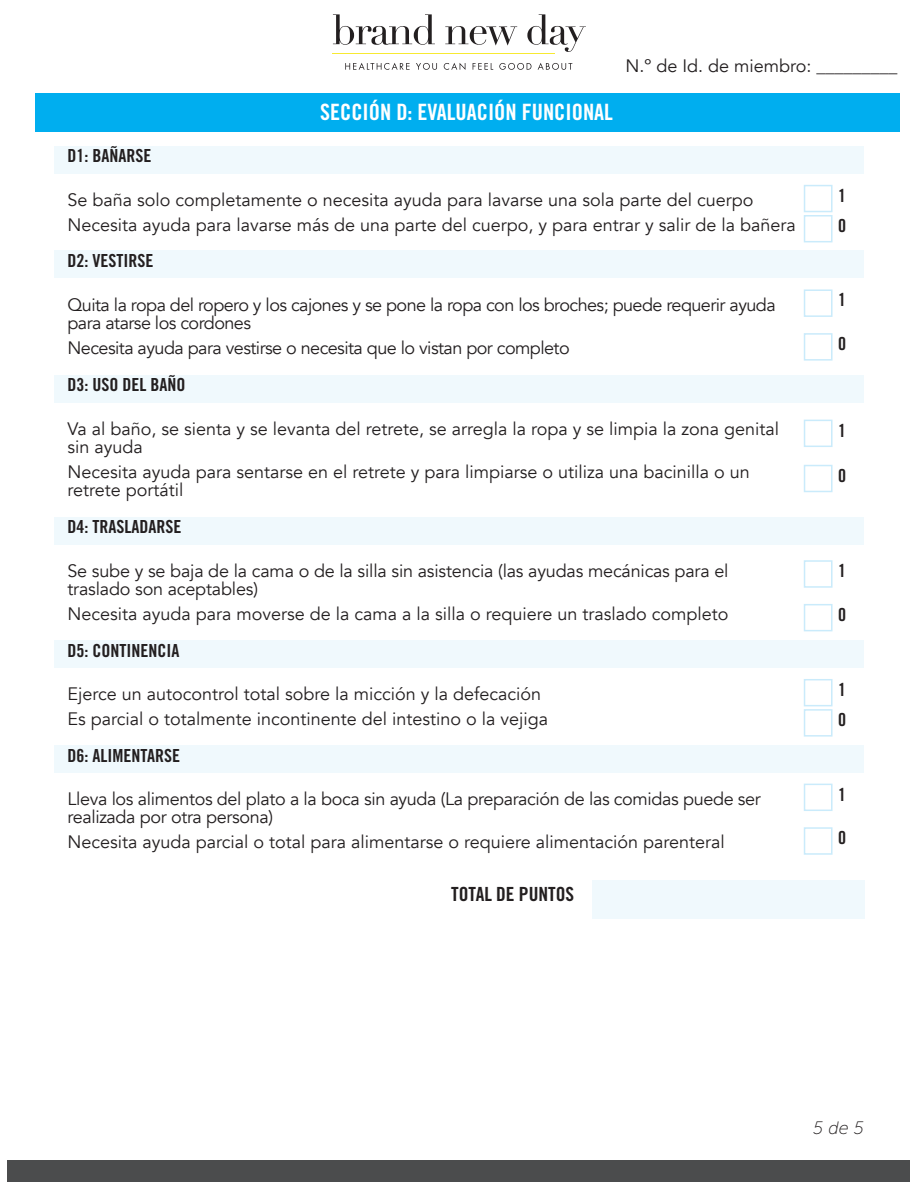
<style>
.page{position:relative;width:918px;height:1188px;background:#fff}
.page>*{position:absolute;margin:0;border:0;box-sizing:border-box;transform-origin:0 0}
.t1{font:22.5px "Trade Gothic LT Std Bd Cn 20";color:#fff}
.t2{font:19.5px "Trade Gothic LT Std Bd Cn 20";color:#231f20}
.Body{font:18px/18px "Avenir";color:#231f20}
.Body-2{font:18px/18px "Avenir";letter-spacing:-.03em;color:#231f20}
.Body-3{font:18px/18px "Avenir";letter-spacing:-.02em;color:#231f20}
.t3{font:18px "Trade Gothic LT Std Bd Cn 20";color:#231f20}
.t4{font:italic 18px "Museo Sans 100";color:#231f20}
</style>
<div class="page">
<div style="left:8px;top:1160px;width:902px;height:22px;background:#4b4c4d"></div>
<div style="left:54px;top:146px;width:810px;height:28px;background:#f0f9fd"></div>
<div style="left:54px;top:251px;width:810px;height:27px;background:#f0f9fd"></div>
<div style="left:54px;top:375px;width:810px;height:27px;background:#f0f9fd"></div>
<div style="left:54px;top:517px;width:810px;height:28px;background:#f0f9fd"></div>
<div style="left:54px;top:640px;width:810px;height:28px;background:#f0f9fd"></div>
<div style="left:54px;top:745px;width:810px;height:27px;background:#f0f9fd"></div>
<div style="left:593px;top:881px;width:272px;height:38px;background:#f0f9fd"></div>
<div style="left:35px;top:93px;width:865px;height:38px;background:#00aeef"></div>
<svg style="left:333px;top:14px;width:102px;height:31px"></svg>
<svg style="left:445px;top:26px;width:72px;height:20px"></svg>
<svg style="left:527px;top:14px;width:59px;height:38px"></svg>
<hr style="left:332px;top:54px;width:222px;height:1px;background:#f7ea31">
<svg style="left:345px;top:63px;width:65px;height:7px"></svg>
<svg style="left:416px;top:63px;width:21px;height:7px"></svg>
<svg style="left:444px;top:63px;width:21px;height:7px"></svg>
<svg style="left:473px;top:63px;width:20px;height:7px"></svg>
<svg style="left:499px;top:63px;width:32px;height:7px"></svg>
<svg style="left:538px;top:63px;width:34px;height:7px"></svg>
<div style="left:804px;top:185px;width:29px;height:27px;border:2px solid #caebfb"></div>
<div style="left:804px;top:289px;width:29px;height:28px;border:2px solid #caebfb"></div>
<div style="left:804px;top:420px;width:29px;height:27px;border:2px solid #caebfb"></div>
<div style="left:804px;top:560px;width:29px;height:28px;border:2px solid #caebfb"></div>
<div style="left:804px;top:679px;width:29px;height:27px;border:2px solid #caebfb"></div>
<div style="left:804px;top:784px;width:29px;height:27px;border:2px solid #caebfb"></div>
<div style="left:804px;top:215px;width:29px;height:27px;border:2px solid #caebfb"></div>
<div style="left:804px;top:333px;width:29px;height:28px;border:2px solid #caebfb"></div>
<div style="left:804px;top:465px;width:29px;height:27px;border:2px solid #caebfb"></div>
<div style="left:804px;top:604px;width:29px;height:27px;border:2px solid #caebfb"></div>
<div style="left:804px;top:709px;width:29px;height:28px;border:2px solid #caebfb"></div>
<div style="left:804px;top:827px;width:29px;height:28px;border:2px solid #caebfb"></div>
<p class="t3" style="left:68px;top:145px;width:85px">D1: BAÑARSE</p>
<p class="t1" style="left:320px;top:98px;width:294px">SECCIÓN D: EVALUACIÓN FUNCIONAL</p>
<p class="Body" style="left:626px;top:57px;width:274px">N.º de Id. de miembro: _________</p>
<p class="Body" style="left:68px;top:191px;width:688px">Se baña solo completamente o necesita ayuda para lavarse una sola parte del cuerpo</p>
<p class="Body" style="left:68px;top:216px;width:730px">Necesita ayuda para lavarse más de una parte del cuerpo, y para entrar y salir de la bañera</p>
<p class="t3" style="left:68px;top:249px;width:87px">D2: VESTIRSE</p>
<p class="Body-2" style="left:68px;top:296px;width:710px">Quita la ropa del ropero y los cajones y se pone la ropa con los broches; puede requerir ayuda para atarse los cordones</p>
<p class="Body-2" style="left:68px;top:339px;width:504px">Necesita ayuda para vestirse o necesita que lo vistan por completo</p>
<p class="t3" style="left:68px;top:373px;width:119px">D3: USO DEL BAÑO</p>
<p class="Body" style="left:68px;top:420px;width:713px">Va al baño, se sienta y se levanta del retrete, se arregla la ropa y se limpia la zona genital sin ayuda</p>
<p class="Body" style="left:68px;top:463px;width:684px">Necesita ayuda para sentarse en el retrete y para limpiarse o utiliza una bacinilla o un retrete portátil</p>
<p class="t3" style="left:68px;top:516px;width:115px">D4: TRASLADARSE</p>
<p class="Body" style="left:68px;top:562px;width:663px">Se sube y se baja de la cama o de la silla sin asistencia (las ayudas mecánicas para el traslado son aceptables)</p>
<p class="Body" style="left:68px;top:605px;width:663px">Necesita ayuda para moverse de la cama a la silla o requiere un traslado completo</p>
<p class="t3" style="left:68px;top:640px;width:113px">D5: CONTINENCIA</p>
<p class="Body" style="left:68px;top:685px;width:475px">Ejerce un autocontrol total sobre la micción y la defecación</p>
<p class="Body" style="left:68px;top:710px;width:482px">Es parcial o totalmente incontinente del intestino o la vejiga</p>
<p class="t3" style="left:68px;top:745px;width:114px">D6: ALIMENTARSE</p>
<p class="Body-3" style="left:68px;top:790px;width:695px">Lleva los alimentos del plato a la boca sin ayuda (La preparación de las comidas puede ser realizada por otra persona)</p>
<p class="Body" style="left:68px;top:833px;width:659px">Necesita ayuda parcial o total para alimentarse o requiere alimentación parenteral</p>
<p class="t2" style="left:451px;top:883px;width:125px">TOTAL DE PUNTOS</p>
<p class="t3" style="left:838px;top:184px;width:9px">1</p>
<p class="t3" style="left:838px;top:215px;width:9px">0</p>
<p class="t3" style="left:838px;top:289px;width:9px">1</p>
<p class="t3" style="left:838px;top:333px;width:9px">0</p>
<p class="t3" style="left:838px;top:419px;width:9px">1</p>
<p class="t3" style="left:838px;top:464px;width:9px">0</p>
<p class="t3" style="left:838px;top:560px;width:9px">1</p>
<p class="t3" style="left:838px;top:604px;width:9px">0</p>
<p class="t3" style="left:838px;top:679px;width:9px">1</p>
<p class="t3" style="left:838px;top:709px;width:9px">0</p>
<p class="t3" style="left:838px;top:783px;width:9px">1</p>
<p class="t3" style="left:838px;top:827px;width:9px">0</p>
<p class="t4" style="left:813px;top:1118px;width:52px">5 de 5</p>
</div>
